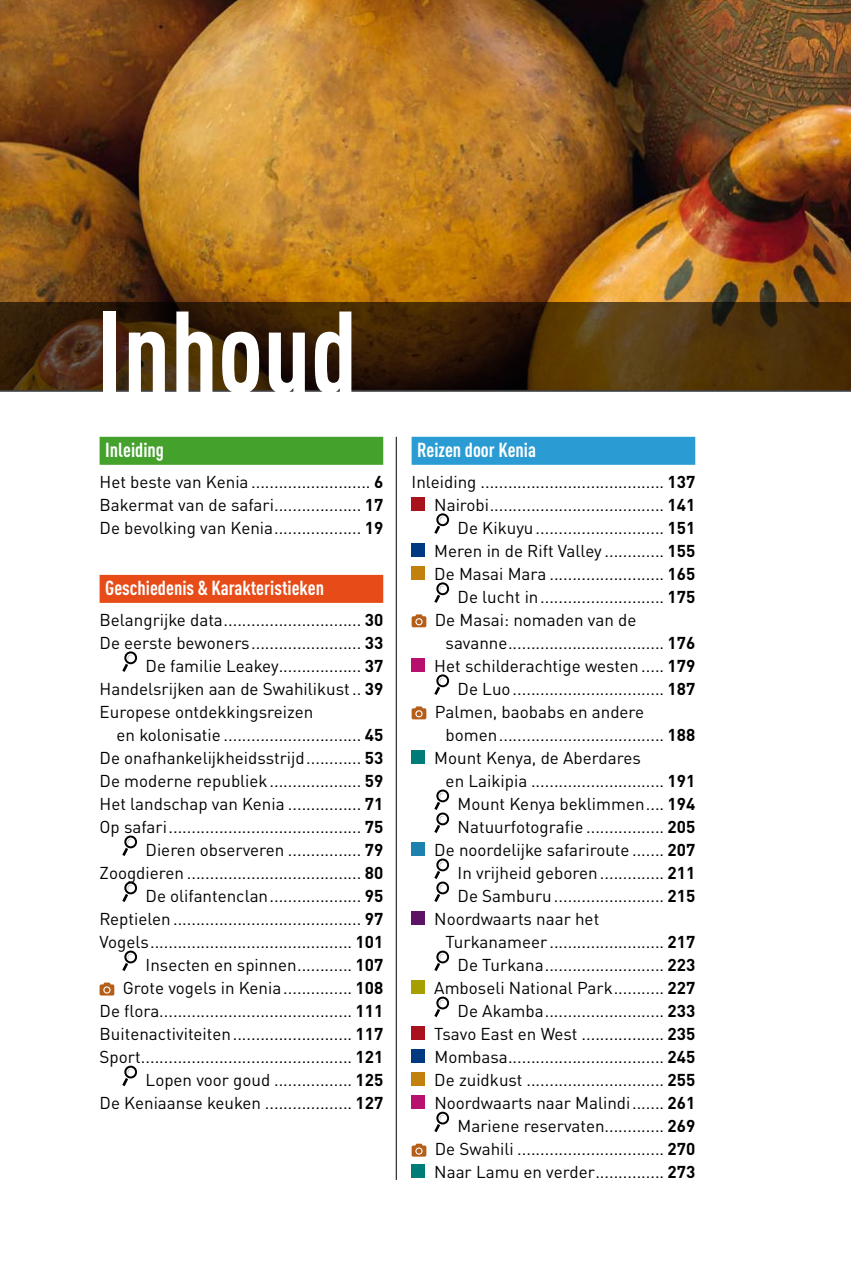
<style>
.page{position:relative;width:851px;height:1265px;background:#fff}
.page>*{position:absolute;margin:0;border:0;box-sizing:border-box;transform-origin:0 0}
.t1{font:700 condensed 114px "DIN Pro";color:#fff}
.t2{font:700 condensed 20px "DIN Pro";color:#fff}
.t3{font:17px/23px "DIN Pro";color:#000;text-align:justify}
.s1{font-weight:700}
</style>
<div class="page">
<img style="left:0;top:0;width:850px;height:302px">
<div style="left:100px;top:437px;width:283px;height:28px;background:#44a12b"></div>
<div style="left:100px;top:575px;width:283px;height:28px;background:#e74c18"></div>
<div style="left:124px;top:651px;width:13px;height:13px;border:2px solid #000;border-radius:50%"></div>
<svg style="left:122px;top:654px;width:10px;height:18px"></svg>
<div style="left:124px;top:835px;width:13px;height:13px;border:2px solid #000;border-radius:50%"></div>
<svg style="left:122px;top:838px;width:10px;height:18px"></svg>
<div style="left:124px;top:881px;width:13px;height:13px;border:2px solid #000;border-radius:50%"></div>
<svg style="left:122px;top:884px;width:10px;height:18px"></svg>
<div style="left:124px;top:950px;width:13px;height:13px;border:2px solid #000;border-radius:50%"></div>
<svg style="left:122px;top:953px;width:10px;height:18px"></svg>
<svg style="left:100px;top:982px;width:14px;height:13px"></svg>
<div style="left:124px;top:1065px;width:13px;height:13px;border:2px solid #000;border-radius:50%"></div>
<svg style="left:122px;top:1068px;width:10px;height:18px"></svg>
<div style="left:411px;top:437px;width:284px;height:28px;background:#2a9cd3"></div>
<div style="left:411px;top:497px;width:14px;height:14px;background:#a9121d"></div>
<div style="left:436px;top:513px;width:13px;height:13px;border:2px solid #000;border-radius:50%"></div>
<svg style="left:434px;top:516px;width:10px;height:18px"></svg>
<div style="left:411px;top:543px;width:14px;height:14px;background:#003882"></div>
<div style="left:411px;top:566px;width:14px;height:14px;background:#c2810c"></div>
<div style="left:436px;top:582px;width:13px;height:13px;border:2px solid #000;border-radius:50%"></div>
<svg style="left:434px;top:585px;width:10px;height:18px"></svg>
<svg style="left:411px;top:614px;width:15px;height:13px"></svg>
<div style="left:411px;top:658px;width:14px;height:14px;background:#b7106f"></div>
<div style="left:436px;top:674px;width:13px;height:13px;border:2px solid #000;border-radius:50%"></div>
<svg style="left:434px;top:677px;width:10px;height:18px"></svg>
<svg style="left:411px;top:706px;width:15px;height:13px"></svg>
<div style="left:411px;top:750px;width:14px;height:14px;background:#007c78"></div>
<div style="left:436px;top:789px;width:13px;height:13px;border:2px solid #000;border-radius:50%"></div>
<div style="left:436px;top:812px;width:13px;height:13px;border:2px solid #000;border-radius:50%"></div>
<svg style="left:434px;top:792px;width:10px;height:41px"></svg>
<div style="left:411px;top:842px;width:14px;height:14px;background:#1d81ae"></div>
<div style="left:436px;top:858px;width:13px;height:13px;border:2px solid #000;border-radius:50%"></div>
<div style="left:436px;top:881px;width:13px;height:13px;border:2px solid #000;border-radius:50%"></div>
<svg style="left:434px;top:861px;width:10px;height:41px"></svg>
<div style="left:411px;top:911px;width:14px;height:14px;background:#5d1465"></div>
<div style="left:436px;top:950px;width:13px;height:13px;border:2px solid #000;border-radius:50%"></div>
<svg style="left:434px;top:953px;width:10px;height:18px"></svg>
<div style="left:411px;top:980px;width:14px;height:14px;background:#a79f00"></div>
<div style="left:436px;top:996px;width:13px;height:13px;border:2px solid #000;border-radius:50%"></div>
<svg style="left:434px;top:999px;width:10px;height:18px"></svg>
<div style="left:411px;top:1026px;width:14px;height:14px;background:#a9121d"></div>
<div style="left:411px;top:1049px;width:14px;height:14px;background:#003882"></div>
<div style="left:411px;top:1072px;width:14px;height:14px;background:#c2810c"></div>
<div style="left:411px;top:1095px;width:14px;height:14px;background:#b7106f"></div>
<div style="left:436px;top:1111px;width:13px;height:13px;border:2px solid #000;border-radius:50%"></div>
<svg style="left:434px;top:1114px;width:10px;height:18px"></svg>
<svg style="left:411px;top:1143px;width:15px;height:13px"></svg>
<div style="left:411px;top:1164px;width:14px;height:14px;background:#007c78"></div>
<hr style="left:396px;top:437px;width:1px;height:742px;background:#000">
<svg style="left:0;top:302px;width:850px;height:89px;background:#402709"></svg>
<h1 class="t1" style="left:96px;top:266px;width:262px">Inhoud</h1>
<p class="t2" style="left:105px;top:434px;width:60px">Inleiding</p>
<p class="t3" style="left:100px;top:468px;width:285px">Het beste van Kenia .......................... <span class="s1">6<br></span>Bakermat van de safari................... <span class="s1">17<br></span>De bevolking van Kenia................... <span class="s1">19</span></p>
<p class="t2" style="left:105px;top:572px;width:220px">Geschiedenis &amp; Karakteristieken</p>
<p class="t3" style="left:100px;top:606px;width:285px">Belangrijke data.............................. <span class="s1">30</span></p>
<p class="t3" style="left:100px;top:629px;width:285px">De eerste bewoners........................ <span class="s1">33</span></p>
<p class="t3" style="left:145px;top:652px;width:239px">De familie Leakey.................. <span class="s1">37</span></p>
<p class="t3" style="left:100px;top:675px;width:285px">Handelsrijken aan de Swahilikust.. <span class="s1">39</span></p>
<p class="t3" style="left:100px;top:698px;width:215px">Europese ontdekkingsreizen</p>
<p class="t3" style="left:117px;top:721px;width:268px">en kolonisatie .............................. <span class="s1">45</span></p>
<p class="t3" style="left:100px;top:744px;width:285px">De onafhankelijkheidsstrijd............ <span class="s1">53</span></p>
<p class="t3" style="left:100px;top:767px;width:285px">De moderne republiek.................... <span class="s1">59</span></p>
<p class="t3" style="left:100px;top:790px;width:285px">Het landschap van Kenia ................ <span class="s1">71</span></p>
<p class="t3" style="left:100px;top:813px;width:285px">Op safari.......................................... <span class="s1">75</span></p>
<p class="t3" style="left:145px;top:836px;width:239px">Dieren observeren ................ <span class="s1">79</span></p>
<p class="t3" style="left:100px;top:859px;width:285px">Zoogdieren ...................................... <span class="s1">80</span></p>
<p class="t3" style="left:145px;top:882px;width:239px">De olifantenclan.................... <span class="s1">95</span></p>
<p class="t3" style="left:100px;top:905px;width:285px">Reptielen......................................... <span class="s1">97</span></p>
<p class="t3" style="left:100px;top:928px;width:285px">Vogels............................................ <span class="s1">101</span></p>
<p class="t3" style="left:145px;top:951px;width:239px">Insecten en spinnen............ <span class="s1">107</span></p>
<p class="t3" style="left:123px;top:974px;width:262px">Grote vogels in Kenia............... <span class="s1">108</span></p>
<p class="t3" style="left:100px;top:997px;width:285px">De flora.......................................... <span class="s1">111</span></p>
<p class="t3" style="left:100px;top:1020px;width:285px">Buitenactiviteiten.......................... <span class="s1">117</span></p>
<p class="t3" style="left:100px;top:1043px;width:285px">Sport.............................................. <span class="s1">121</span></p>
<p class="t3" style="left:145px;top:1066px;width:239px">Lopen voor goud ................. <span class="s1">125</span></p>
<p class="t3" style="left:100px;top:1089px;width:285px">De Keniaanse keuken ................... <span class="s1">127</span></p>
<p class="t2" style="left:417px;top:434px;width:120px">Reizen door Kenia</p>
<p class="t3" style="left:411px;top:468px;width:285px">Inleiding ........................................ <span class="s1">137</span></p>
<p class="t3" style="left:434px;top:491px;width:262px">Nairobi...................................... <span class="s1">141</span></p>
<p class="t3" style="left:457px;top:514px;width:239px">De Kikuyu............................ <span class="s1">151</span></p>
<p class="t3" style="left:434px;top:537px;width:262px">Meren in de Rift Valley ............. <span class="s1">155</span></p>
<p class="t3" style="left:434px;top:560px;width:262px">De Masai Mara ......................... <span class="s1">165</span></p>
<p class="t3" style="left:457px;top:583px;width:239px">De lucht in........................... <span class="s1">175</span></p>
<p class="t3" style="left:435px;top:606px;width:203px">De Masai: nomaden van de</p>
<p class="t3" style="left:445px;top:629px;width:251px">savanne.................................. <span class="s1">176</span></p>
<p class="t3" style="left:434px;top:652px;width:262px">Het schilderachtige westen ..... <span class="s1">179</span></p>
<p class="t3" style="left:457px;top:675px;width:239px">De Luo................................. <span class="s1">187</span></p>
<p class="t3" style="left:435px;top:698px;width:211px">Palmen, baobabs en andere</p>
<p class="t3" style="left:445px;top:721px;width:251px">bomen.................................... <span class="s1">188</span></p>
<p class="t3" style="left:434px;top:744px;width:208px">Mount Kenya, de Aberdares</p>
<p class="t3" style="left:445px;top:767px;width:251px">en Laikipia ............................. <span class="s1">191</span></p>
<p class="t3" style="left:457px;top:790px;width:239px">Mount Kenya beklimmen.... <span class="s1">194</span></p>
<p class="t3" style="left:457px;top:813px;width:239px">Natuurfotografie ................. <span class="s1">205</span></p>
<p class="t3" style="left:434px;top:836px;width:262px">De noordelijke safariroute ....... <span class="s1">207</span></p>
<p class="t3" style="left:457px;top:859px;width:239px">In vrijheid geboren.............. <span class="s1">211</span></p>
<p class="t3" style="left:457px;top:882px;width:239px">De Samburu........................ <span class="s1">215</span></p>
<p class="t3" style="left:434px;top:905px;width:166px">Noordwaarts naar het</p>
<p class="t3" style="left:445px;top:928px;width:251px">Turkanameer ......................... <span class="s1">217</span></p>
<p class="t3" style="left:457px;top:951px;width:239px">De Turkana.......................... <span class="s1">223</span></p>
<p class="t3" style="left:434px;top:974px;width:262px">Amboseli National Park........... <span class="s1">227</span></p>
<p class="t3" style="left:457px;top:997px;width:239px">De Akamba.......................... <span class="s1">233</span></p>
<p class="t3" style="left:434px;top:1020px;width:262px">Tsavo East en West .................. <span class="s1">235</span></p>
<p class="t3" style="left:434px;top:1043px;width:262px">Mombasa.................................. <span class="s1">245</span></p>
<p class="t3" style="left:434px;top:1066px;width:262px">De zuidkust .............................. <span class="s1">255</span></p>
<p class="t3" style="left:434px;top:1089px;width:262px">Noordwaarts naar Malindi....... <span class="s1">261</span></p>
<p class="t3" style="left:457px;top:1112px;width:239px">Mariene reservaten............. <span class="s1">269</span></p>
<p class="t3" style="left:435px;top:1135px;width:262px">De Swahili ................................ <span class="s1">270</span></p>
<p class="t3" style="left:434px;top:1158px;width:262px">Naar Lamu en verder............... <span class="s1">273</span></p>
</div>
